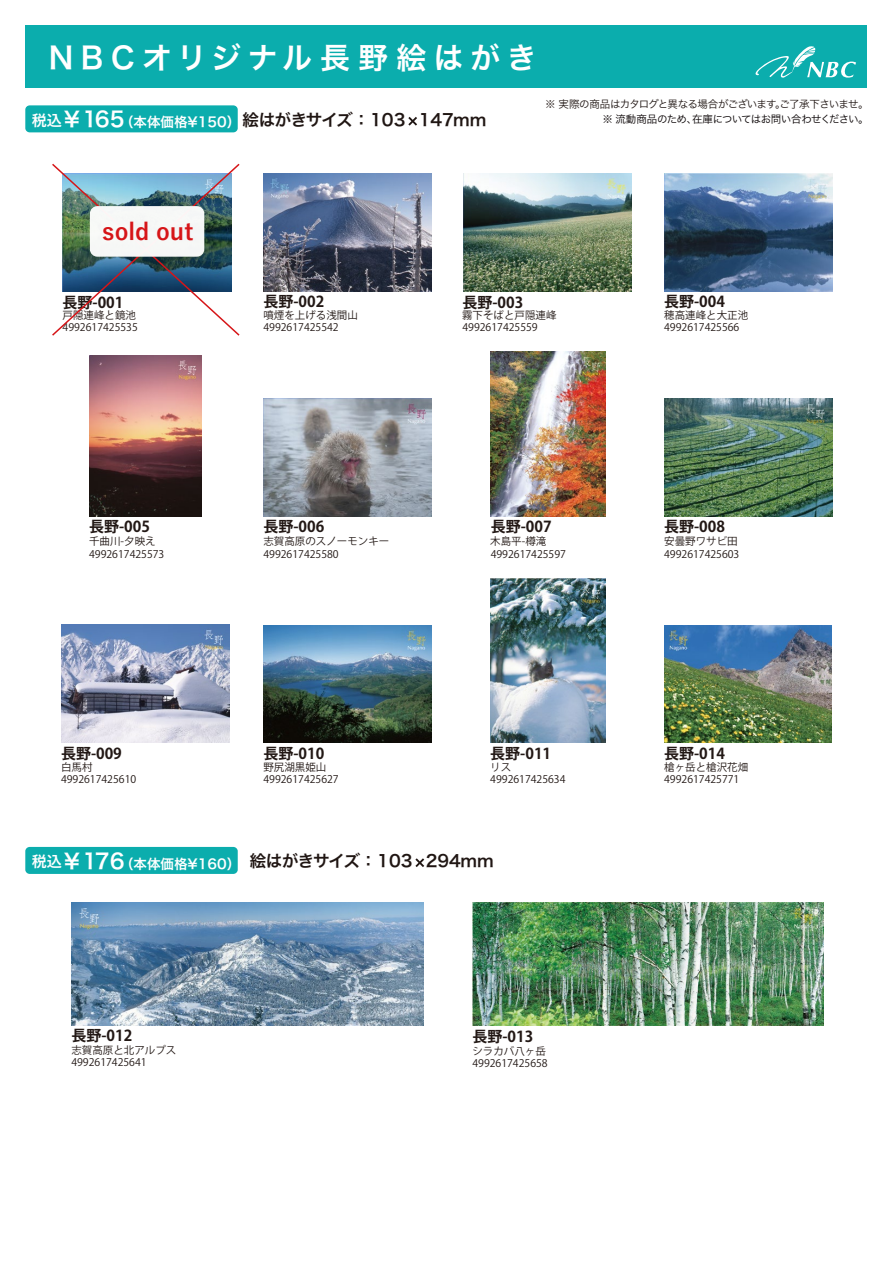
<style>
.page{position:relative;width:893px;height:1263px;background:#fff}
.page>*{position:absolute;margin:0;border:0;box-sizing:border-box;transform-origin:0 0}
.t1{font:30px "Hira Kaku Pro W6";letter-spacing:.24em;color:#fff}
.t2{font:700 23.25px "Yu Go";color:#d61518}
.t3{font:16.5px "Hira Kaku Pro W6";letter-spacing:-.02em;color:#201613}
.t4{font:700 15px "Koz Go Pro";color:#221815}
.t5{font:10.5px/12.6px "Koz Go Pro";color:#221815}
.t6{font:10.5px "Hira Kaku Pro W3";letter-spacing:-.075em;color:#201613}
.t7{font:10.5px "Hira Kaku Pro W3";letter-spacing:-.06em;color:#070002}
.s1{font-size:15px;color:#fff}
.s2{font-size:21px;color:#fff}
</style>
<div class="page">
<img style="left:263px;top:174px;width:168px;height:117px">
<img style="left:464px;top:173px;width:168px;height:118px">
<img style="left:664px;top:173px;width:168px;height:118px">
<img style="left:89px;top:355px;width:113px;height:161px">
<img style="left:263px;top:398px;width:168px;height:118px">
<img style="left:490px;top:352px;width:115px;height:164px">
<img style="left:664px;top:398px;width:168px;height:118px">
<img style="left:61px;top:624px;width:169px;height:119px">
<img style="left:263px;top:625px;width:169px;height:118px">
<img style="left:490px;top:579px;width:115px;height:164px">
<img style="left:664px;top:626px;width:167px;height:117px">
<img style="left:71px;top:902px;width:352px;height:123px">
<img style="left:472px;top:902px;width:352px;height:123px">
<img style="left:52px;top:163px;width:188px;height:173px">
<div style="left:90px;top:206px;width:114px;height:51px;background:#f6f7f6;border-radius:7px"></div>
<svg style="left:408px;top:117px;width:9px;height:9px"></svg>
<div style="left:25px;top:105px;width:213px;height:27px;background:#0badad;border-radius:4px"></div>
<div style="left:25px;top:25px;width:842px;height:62px;background:#0badad"></div>
<svg style="left:755px;top:46px;width:101px;height:32px"></svg>
<div style="left:25px;top:847px;width:213px;height:27px;background:#0badad;border-radius:4px"></div>
<svg style="left:415px;top:858px;width:9px;height:9px"></svg>
<h1 class="t1" style="left:49px;top:30px;width:490px">NBCオリジナル長野絵はがき</h1>
<p class="t6" style="left:545px;top:95px;width:325px">※ 実際の商品はカタログと異なる場合がございます。ご了承下さいませ。</p>
<h3 class="t3" style="left:32px;top:105px;width:456px"><span class="s1">税込</span><span class="s2">￥165</span><sub>（本体価格¥150）</sub>絵はがきサイズ：103 147mm</h3>
<p class="t7" style="left:603px;top:109px;width:268px">※ 流動商品のため、在庫についてはお問い合わせください。</p>
<h2 class="t2" style="left:102px;top:219px;width:92px">sold out</h2>
<h3 class="t4" style="left:63px;top:293px;width:62px">長野-001</h3>
<p class="t5" style="left:63px;top:309px;width:77px;line-height:12.1px">戸隠連峰と鏡池<br>4992617425535</p>
<h3 class="t4" style="left:263px;top:292px;width:62px">長野-002</h3>
<p class="t5" style="left:263px;top:309px;width:96px;line-height:12.1px">噴煙を上げる浅間山<br>4992617425542</p>
<h3 class="t4" style="left:462px;top:292px;width:62px">長野-003</h3>
<p class="t5" style="left:462px;top:309px;width:96px;line-height:12.1px">霧下そばと戸隠連峰<br>4992617425559</p>
<h3 class="t4" style="left:89px;top:517px;width:62px">長野-005</h3>
<p class="t5" style="left:89px;top:536px;width:77px">千曲川-夕映え<br>4992617425573</p>
<h3 class="t4" style="left:61px;top:743px;width:62px">長野-009</h3>
<p class="t5" style="left:61px;top:761px;width:77px">白馬村<br>4992617425610</p>
<h3 class="t4" style="left:263px;top:517px;width:62px">長野-006</h3>
<p class="t5" style="left:263px;top:536px;width:127px">志賀高原のスノーモンキー<br>4992617425580</p>
<h3 class="t4" style="left:263px;top:743px;width:62px">長野-010</h3>
<p class="t5" style="left:263px;top:761px;width:77px">野尻湖黒姫山<br>4992617425627</p>
<h3 class="t4" style="left:491px;top:517px;width:62px">長野-007</h3>
<p class="t5" style="left:490px;top:536px;width:77px">木島平-樽滝<br>4992617425597</p>
<h3 class="t4" style="left:490px;top:743px;width:62px">長野-011</h3>
<p class="t5" style="left:490px;top:761px;width:77px">リス<br>4992617425634</p>
<h3 class="t3" style="left:32px;top:846px;width:464px"><span class="s1">税込</span><span class="s2">￥176</span><sub>（本体価格¥160）</sub> 絵はがきサイズ：103 294mm</h3>
<h3 class="t4" style="left:71px;top:1026px;width:62px">長野-012</h3>
<p class="t5" style="left:71px;top:1044px;width:106px;line-height:11.9px">志賀高原と北アルプス<br>4992617425641</p>
<h3 class="t4" style="left:472px;top:1027px;width:62px">長野-013</h3>
<p class="t5" style="left:472px;top:1045px;width:77px;line-height:12.1px">シラカバ八ヶ岳<br>4992617425658</p>
<h3 class="t4" style="left:664px;top:292px;width:62px">長野-004</h3>
<p class="t5" style="left:664px;top:309px;width:85px;line-height:12.1px">穂高連峰と大正池<br>4992617425566</p>
<h3 class="t4" style="left:664px;top:517px;width:62px">長野-008</h3>
<p class="t5" style="left:664px;top:536px;width:77px">安曇野ワサビ田<br>4992617425603</p>
<h3 class="t4" style="left:664px;top:743px;width:62px">長野-014</h3>
<p class="t5" style="left:664px;top:761px;width:85px">槍ヶ岳と槍沢花畑<br>4992617425771</p>
</div>
